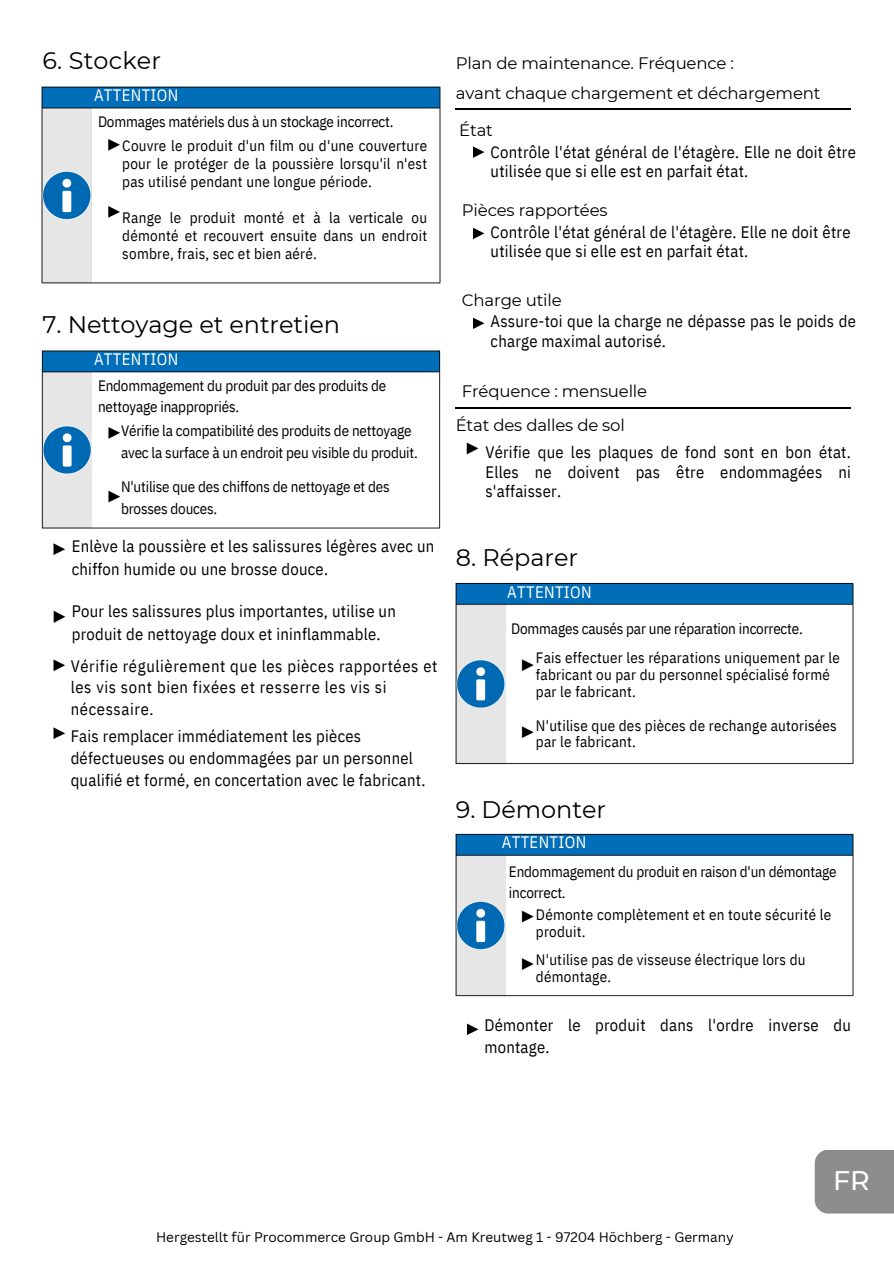
<style>
.page{position:relative;width:894px;height:1264px;background:#fff}
.page>*{position:absolute;margin:0;border:0;box-sizing:border-box;transform-origin:0 0}
.t1{font:500 27px "Montserrat";color:#fff}
.t2{font:24px "Montserrat";color:#000}
.t3{font:16.5px/19.2px "IBM Plex Sans Cond";letter-spacing:.015em;color:#000}
.t4{font:16.5px/30.3px "Montserrat";letter-spacing:-.01em;color:#000}
.t5{font:16.5px/21.6px "IBM Plex Sans Cond";letter-spacing:.04em;color:#000}
.t6{font:16.5px "IBM Plex Sans Cond";letter-spacing:.02em;color:#fff}
.t7{font:15px/18px "IBM Plex Sans Cond";letter-spacing:.015em;color:#000}
.t8{font:15px/21.3px "IBM Plex Sans Cond";letter-spacing:-.01em;color:#000}
.t9{font:13.5px "Canva Sans";color:#000}
</style>
<div class="page">
<svg style="left:53px;top:543px;width:12px;height:12px"></svg>
<svg style="left:53px;top:659px;width:12px;height:12px"></svg>
<svg style="left:53px;top:727px;width:12px;height:12px"></svg>
<img style="left:53px;top:610px;width:13px;height:13px">
<img style="left:41px;top:86px;width:400px;height:198px">
<img style="left:41px;top:350px;width:400px;height:179px">
<svg style="left:467px;top:1023px;width:11px;height:12px"></svg>
<svg style="left:473px;top:146px;width:11px;height:12px"></svg>
<svg style="left:473px;top:228px;width:11px;height:11px"></svg>
<svg style="left:473px;top:317px;width:11px;height:12px"></svg>
<hr style="left:455px;top:108px;width:395px;height:2px;background:#000">
<hr style="left:455px;top:407px;width:395px;height:1px;background:#000">
<img style="left:466px;top:442px;width:13px;height:13px">
<img style="left:455px;top:582px;width:399px;height:183px">
<img style="left:455px;top:833px;width:399px;height:164px">
<div style="left:122px;top:426px;width:308px;height:56px;background:#fff"></div>
<div style="left:814px;top:1150px;width:79px;height:63px;background:#8e8d8d"></div>
<h4 class="t2" style="left:42px;top:46px;width:120px">6. Stocker</h4>
<h4 class="t6" style="left:94px;top:84px;width:86px">ATTENTION</h4>
<p class="t8" style="left:98px;top:111px;width:297px">Dommages matériels dus à un stockage incorrect.</p>
<h2 class="t7" style="left:122px;top:136px;width:306px;text-align:justify">Couvre le produit d'un film ou d'une couverture pour le protéger de la poussière lorsqu'il n'est pas utilisé pendant une longue période.</h2>
<p class="t7" style="left:122px;top:208px;width:306px;text-align:justify">Range le produit monté et à la verticale ou démonté et recouvert ensuite dans un endroit sombre, frais, sec et bien aéré.</p>
<h4 class="t2" style="left:42px;top:310px;width:299px">7. Nettoyage et entretien</h4>
<p class="t6" style="left:94px;top:348px;width:86px">ATTENTION</p>
<h2 class="t8" style="left:98px;top:375px;width:290px">Endommagement du produit par des produits de nettoyage inappropriés.</h2>
<h4 class="t8" style="left:121px;top:419px;width:298px;line-height:21.9px">Vérifie la compatibilité des produits de nettoyage avec la surface à un endroit peu visible du produit.</h4>
<h4 class="t8" style="left:121px;top:475px;width:270px;line-height:21.9px">N'utilise que des chiffons de nettoyage et des brosses douces.</h4>
<h3 class="t3" style="left:72px;top:534px;width:364px;line-height:22.5px">Enlève la poussière et les salissures légères avec un chiffon humide ou une brosse douce.</h3>
<h4 class="t3" style="left:72px;top:600px;width:325px;line-height:22.5px">Pour les salissures plus importantes, utilise un produit de nettoyage doux et ininflammable.</h4>
<h4 class="t5" style="left:71px;top:654px;width:368px">Vérifie régulièrement que les pièces rapportées et les vis sont bien fixées et resserre les vis si nécessaire.</h4>
<h4 class="t3" style="left:71px;top:725px;width:356px;line-height:21.6px">Fais remplacer immédiatement les pièces défectueuses ou endommagées par un personnel qualifié et formé, en concertation avec le fabricant.</h4>
<h2 class="t4" style="left:455px;top:48px;width:366px">Plan de maintenance. Fréquence :<br>avant chaque chargement et déchargement</h2>
<h1 class="t4" style="left:459px;top:115px;width:35px">État</h1>
<p class="t3" style="left:490px;top:142px;width:366px">Contrôle l'état général de l'étagère. Elle ne doit être utilisée que si elle est en parfait état.</p>
<h4 class="t4" style="left:462px;top:195px;width:147px">Pièces rapportées</h4>
<h4 class="t3" style="left:490px;top:222px;width:361px">Contrôle l'état général de l'étagère. Elle ne doit être utilisée que si elle est en parfait état.</h4>
<h3 class="t4" style="left:462px;top:285px;width:101px">Charge utile</h3>
<h4 class="t3" style="left:490px;top:311px;width:367px;line-height:20.2px">Assure-toi que la charge ne dépasse pas le poids de charge maximal autorisé.</h4>
<h4 class="t4" style="left:462px;top:376px;width:187px">Fréquence : mensuelle</h4>
<h4 class="t4" style="left:455px;top:410px;width:170px">État des dalles de sol</h4>
<h4 class="t3" style="left:485px;top:442px;width:367px;text-align:justify">Vérifie que les plaques de fond sont en bon état.<br>Elles ne doivent pas être endommagées ni s'affaisser.</h4>
<h4 class="t2" style="left:455px;top:543px;width:124px">8. Réparer</h4>
<h4 class="t6" style="left:507px;top:580px;width:86px">ATTENTION</h4>
<h3 class="t8" style="left:511px;top:617px;width:293px">Dommages causés par une réparation incorrecte.</h3>
<h4 class="t7" style="left:536px;top:649px;width:305px;line-height:16.8px">Fais effectuer les réparations uniquement par le fabricant ou par du personnel spécialisé formé par le fabricant.</h4>
<h4 class="t7" style="left:536px;top:716px;width:302px;line-height:16.8px">N'utilise que des pièces de rechange autorisées par le fabricant.</h4>
<h4 class="t2" style="left:455px;top:794px;width:152px">9. Démonter</h4>
<h4 class="t6" style="left:501px;top:830px;width:86px">ATTENTION</h4>
<p class="t8" style="left:509px;top:860px;width:329px">Endommagement du produit en raison d'un démontage incorrect.</p>
<h4 class="t7" style="left:536px;top:905px;width:297px;line-height:17.4px">Démonte complètement et en toute sécurité le produit.</h4>
<h4 class="t7" style="left:536px;top:950px;width:271px;line-height:17.4px">N'utilise pas de visseuse électrique lors du démontage.</h4>
<h4 class="t3" style="left:484px;top:1013px;width:368px;line-height:22.5px">Démonter le produit dans l'ordre inverse du montage.</h4>
<p class="t1" style="left:832px;top:1163px;width:38px">FR</p>
<h4 class="t9" style="left:156px;top:1227px;width:579px">Hergestellt für Procommerce Group GmbH - Am Kreutweg 1 - 97204 Höchberg - Germany</h4>
</div>
